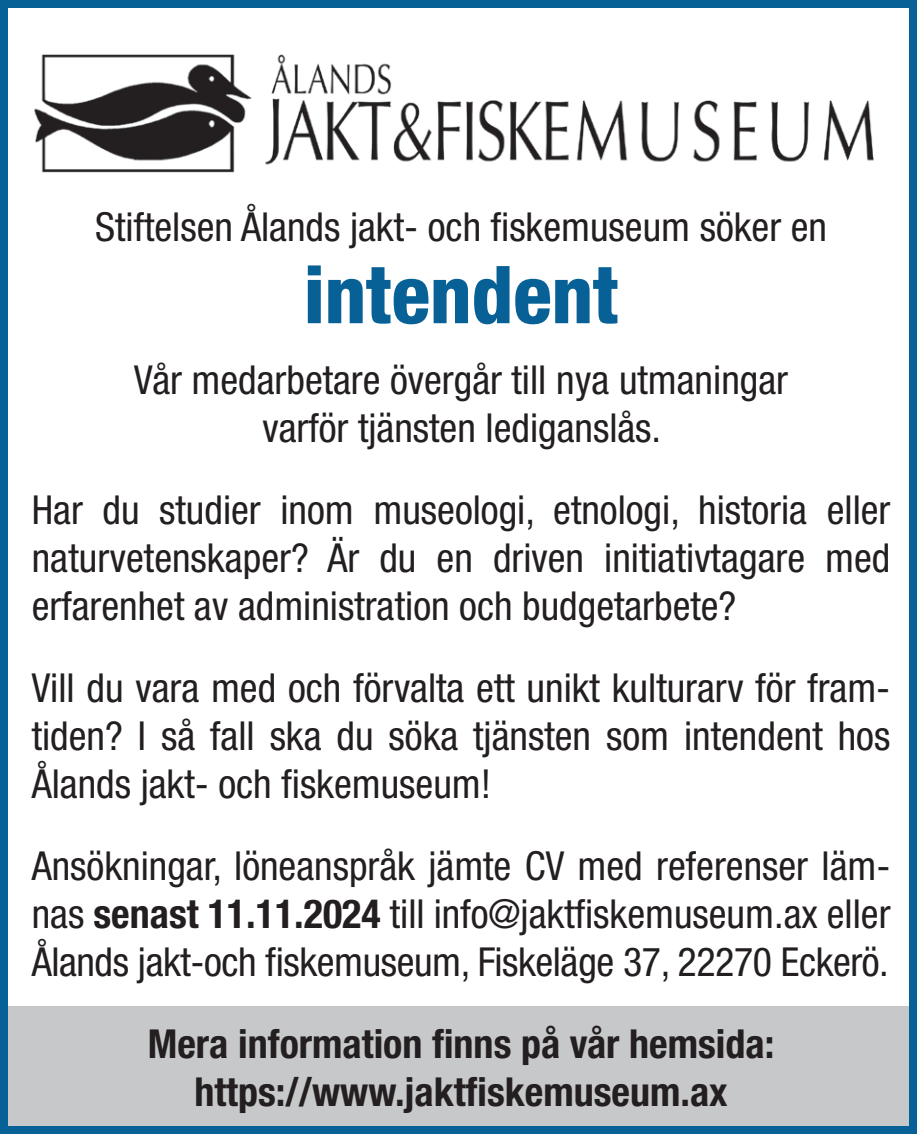
<style>
.page{position:relative;width:917px;height:1134px;background:#fff}
.page>*{position:absolute;margin:0;border:0;box-sizing:border-box;transform-origin:0 0}
.t1{font:800 condensed 80px "Helvetica Neue LT Std";color:#076196}
.t2{font:condensed 40px/48px "Helvetica Neue LT Std";color:#231f20;text-align:justify}
.t3{font:700 condensed 40px/48px "Helvetica Neue LT Std";color:#231f20;text-align:center}
.s1{font-weight:700}
</style>
<div class="page">
<div style="left:0;top:1007px;width:916px;height:127px;background:#c7c8ca"></div>
<div style="left:0;top:0;width:916px;height:1134px;border:8px solid #076196"></div>
<img style="left:34px;top:54px;width:839px;height:119px">
<p class="t2" style="left:95px;top:203px;width:733px">Stiftelsen Ålands jakt- och fiskemuseum söker en</p>
<h1 class="t1" style="left:304px;top:245px;width:316px">intendent</h1>
<p class="t2" style="left:134px;top:355px;width:655px;text-align:center">Vår medarbetare övergår till nya utmaningar varför tjänsten lediganslås.</p>
<p class="t2" style="left:32px;top:485px;width:859px">Har du studier inom museologi, etnologi, historia eller naturvetenskaper? Är du en driven initiativtagare med erfarenhet av administration och budgetarbete?</p>
<p class="t2" style="left:32px;top:663px;width:859px">Vill du vara med och förvalta ett unikt kulturarv för fram&shy;tiden? I så fall ska du söka tjänsten som intendent hos Ålands jakt- och fiskemuseum!</p>
<p class="t2" style="left:32px;top:841px;width:860px">Ansökningar, löneanspråk jämte CV med referenser läm&shy;nas <span class="s1">senast 11.11.2024</span> till info@jaktfiskemuseum.ax eller Ålands jakt-och fiskemuseum, Fiskeläge 37, 22270 Eckerö.</p>
<p class="t3" style="left:148px;top:1019px;width:628px">Mera information finns på vår hemsida: https://www.jaktfiskemuseum.ax</p>
</div>
